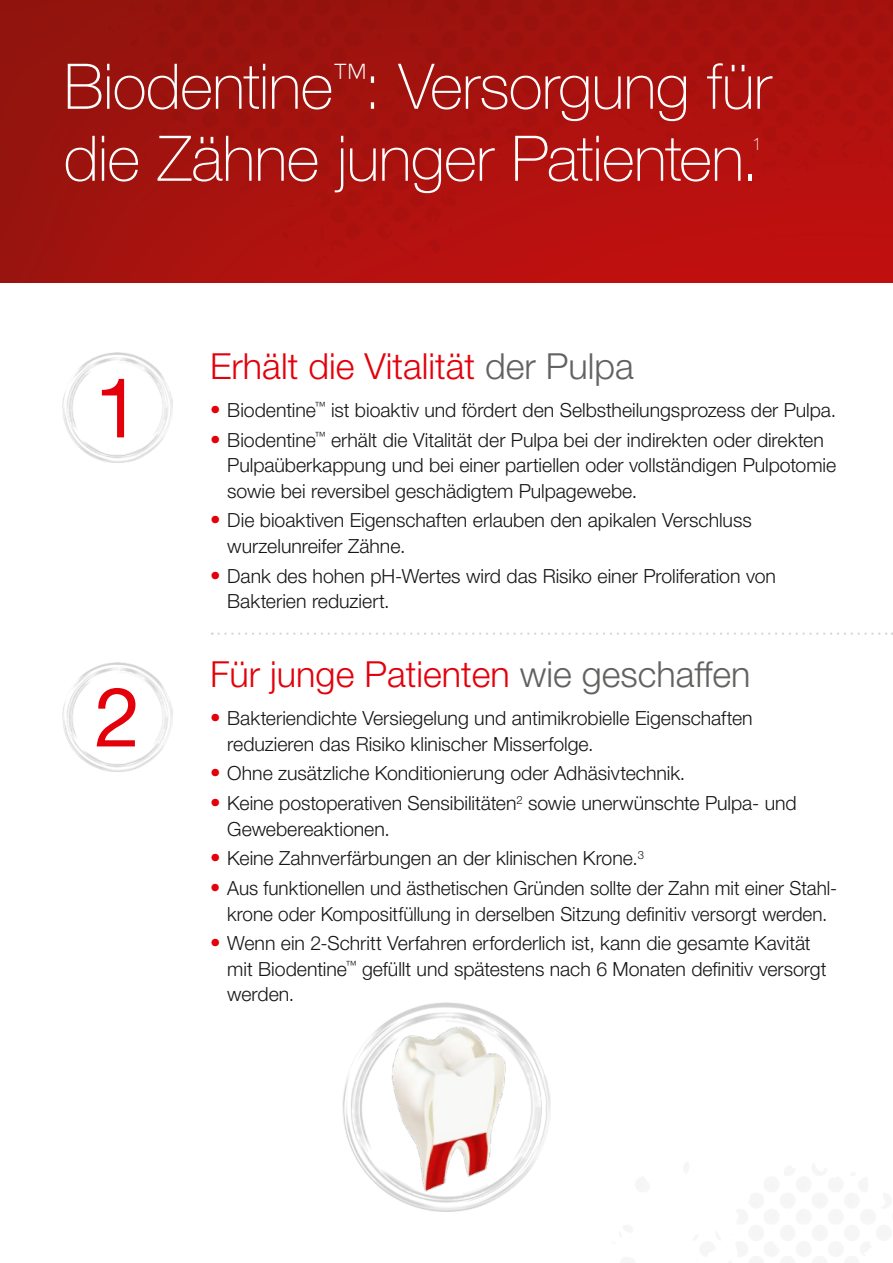
<style>
.page{position:relative;width:893px;height:1263px;background:#fff}
.page>*{position:absolute;margin:0;border:0;box-sizing:border-box;transform-origin:0 0}
.Ziffer_im_Kreis{font:82.5px "Helvetica Neue LT Std";color:#e3000b}
.t1{font:100 63px/72px "Helvetica Neue LT Std";letter-spacing:-.01em;color:#fff}
.H5_grau_rot{font:300 36px "Helvetica Neue LT Std";color:#e3000b}
.t2{font:300 19.5px/25.5px "Helvetica Neue LT Std";color:#181716}
.t3{font:100 17.55px "Helvetica Neue LT Std";color:#fff}
.s1{color:#626261}
.s2{font-size:21px;color:#e3000b}
</style>
<div class="page">
<img style="left:0;top:0;width:892px;height:283px">
<img style="left:108px;top:0;width:784px;height:278px">
<svg style="left:219px;top:632px;width:673px;height:3px"></svg>
<img style="left:342px;top:1003px;width:209px;height:209px">
<img style="left:385px;top:1017px;width:125px;height:182px">
<hr style="left:892px;top:0;width:1px;height:1263px;background:#f1f1f1">
<img style="left:63px;top:353px;width:110px;height:110px">
<img style="left:63px;top:662px;width:110px;height:110px">
<h2 class="t1" style="left:64px;top:50px;width:709px">Biodentine<sup>™</sup>: Versorgung für die Zähne junger Patienten.</h2>
<h2 class="t3" style="left:752px;top:134px;width:11px">1</h2>
<p class="Ziffer_im_Kreis" style="left:95px;top:359px;width:47px">1</p>
<p class="Ziffer_im_Kreis" style="left:95px;top:668px;width:47px">2</p>
<p class="H5_grau_rot" style="left:210px;top:344px;width:425px">Erhält die Vitalität <span class="s1">der Pulpa</span></p>
<p class="t2" style="left:210px;top:397px;width:627px"><span class="s2">•</span> Biodentine<sup>™</sup> ist bioaktiv und fördert den Selbstheilungsprozess der Pulpa.</p>
<p class="t2" style="left:227px;top:427px;width:610px;text-indent:-17px"><span class="s2">•</span> Biodentine<sup>™</sup> erhält die Vitalität der Pulpa bei der indirekten oder direkten<br>Pulpaüberkappung und bei einer partiellen oder vollständigen Pulpotomie sowie bei reversibel geschädigtem Pulpagewebe.</p>
<p class="t2" style="left:227px;top:507px;width:526px;text-indent:-17px"><span class="s2">•</span> Die bioaktiven Eigenschaften erlauben den apikalen Verschluss wurzelunreifer Zähne.</p>
<p class="t2" style="left:227px;top:563px;width:550px;text-indent:-17px"><span class="s2">•</span> Dank des hohen pH-Wertes wird das Risiko einer Proliferation von<br>Bakterien reduziert.</p>
<p class="H5_grau_rot" style="left:210px;top:652px;width:542px">Für junge Patienten <span class="s1">wie geschaffen</span></p>
<p class="t2" style="left:227px;top:705px;width:527px;text-indent:-17px"><span class="s2">•</span> Bakteriendichte Versiegelung und antimikrobielle Eigenschaften reduzieren das Risiko klinischer Misserfolge.</p>
<p class="t2" style="left:210px;top:760px;width:477px"><span class="s2">•</span> Ohne zusätzliche Konditionierung oder Adhäsivtechnik.</p>
<p class="t2" style="left:227px;top:790px;width:571px;text-indent:-17px"><span class="s2">•</span> Keine postoperativen Sensibilitäten<sup>2</sup> sowie unerwünschte Pulpa- und<br>Gewebereaktionen.</p>
<p class="t2" style="left:210px;top:845px;width:435px"><span class="s2">•</span> Keine Zahnverfärbungen an der klinischen Krone.<sup>3</sup></p>
<p class="t2" style="left:210px;top:875px;width:626px;text-align:center"><span class="s2">•</span> Aus funktionellen und ästhetischen Gründen sollte der Zahn mit einer Stahl&shy;krone oder Kompositfüllung in derselben Sitzung definitiv versorgt werden.</p>
<p class="t2" style="left:227px;top:930px;width:601px;text-indent:-17px"><span class="s2">•</span> Wenn ein 2-Schritt Verfahren erforderlich ist, kann die gesamte Kavität mit Biodentine<sup>™</sup> gefüllt und spätestens nach 6 Monaten definitiv versorgt werden.</p>
</div>
